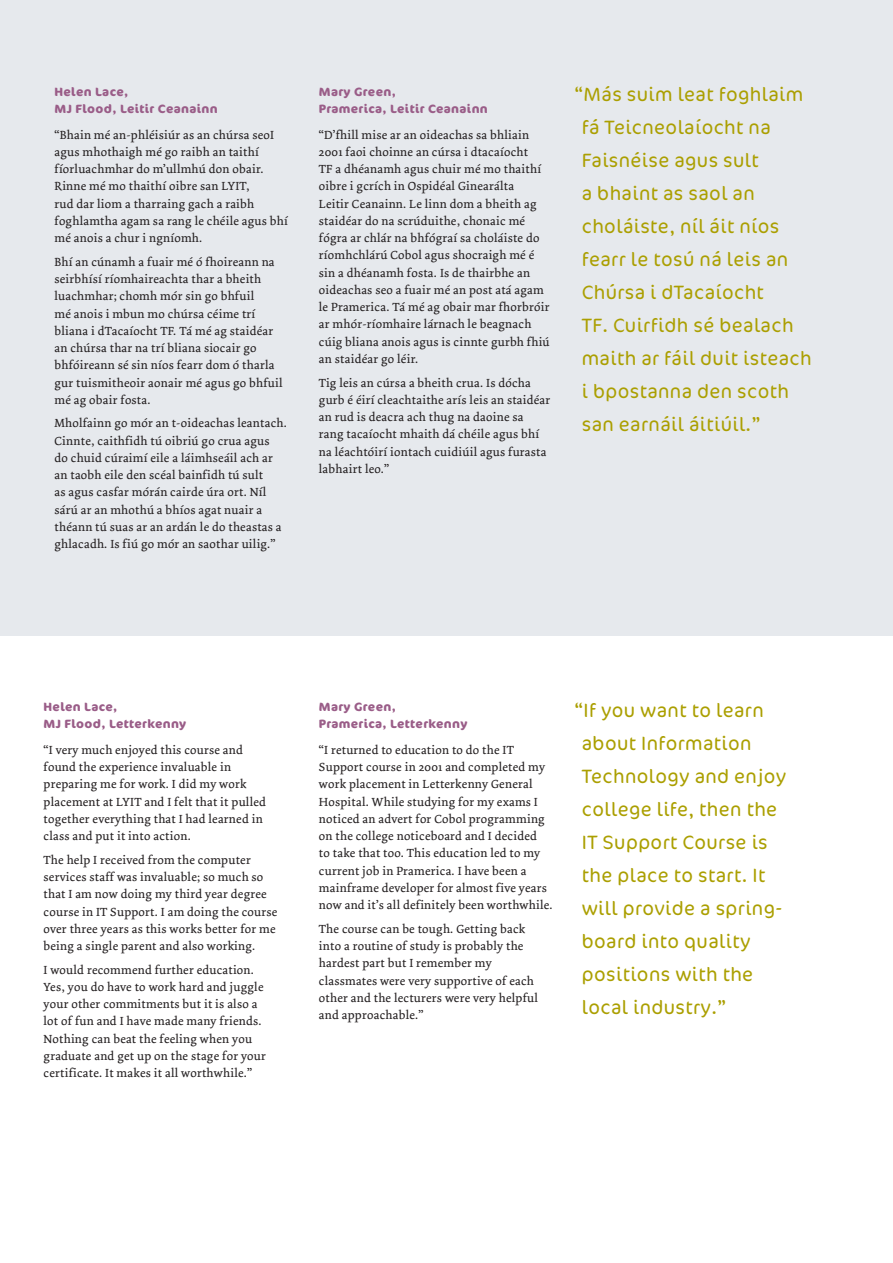
<style>
.page{position:relative;width:893px;height:1263px;background:#fff}
.page>*{position:absolute;margin:0;border:0;box-sizing:border-box;transform-origin:0 0}
.t1{font:300 19.5px/33px "Cocon";letter-spacing:.02em;color:#ab9f01}
.t2{font:12.3px/17.2px "Dolly";letter-spacing:.02em;color:#231f20}
.t3{font:700 12px/17.2px "Cocon";letter-spacing:.03em;color:#9a5d88}
</style>
<div class="page">
<div style="left:0;top:0;width:893px;height:635px;background:#e6e9ed"></div>
<p class="t3" style="left:55px;top:83px;width:165px">Helen Lace,<br>MJ Flood, Leitir Ceanainn</p>
<p class="t2" style="left:55px;top:126px;width:235px">“Bhain mé an-phléisiúr as an chúrsa seoI agus mhothaigh mé go raibh an taithí fíorluachmhar do m’ullmhú don obair.<br>Rinne mé mo thaithí oibre san LYIT,<br>rud dar liom a tharraing gach a raibh foghlamtha agam sa rang le chéile agus bhí mé anois a chur i ngníomh.</p>
<p class="t2" style="left:55px;top:253px;width:230px">Bhí an cúnamh a fuair mé ó fhoireann na seirbhísí ríomhaireachta thar a bheith luachmhar; chomh mór sin go bhfuil<br>mé anois i mbun mo chúrsa céime trí bliana i dTacaíocht TF. Tá mé ag staidéar an chúrsa thar na trí bliana siocair go bhfóireann sé sin níos fearr dom ó tharla gur tuismitheoir aonair mé agus go bhfuil mé ag obair fosta.</p>
<p class="t2" style="left:55px;top:415px;width:234px">Mholfainn go mór an t-oideachas leantach.<br>Cinnte, caithfidh tú oibriú go crua agus<br>do chuid cúraimí eile a láimhseáil ach ar an taobh eile den scéal bainfidh tú sult<br>as agus casfar mórán cairde úra ort. Níl sárú ar an mhothú a bhíos agat nuair a théann tú suas ar an ardán le do theastas a ghlacadh. Is fiú go mór an saothar uilig.”</p>
<p class="t3" style="left:319px;top:83px;width:170px">Mary Green,<br>Pramerica, Leitir Ceanainn</p>
<p class="t2" style="left:319px;top:126px;width:232px">“D’fhill mise ar an oideachas sa bhliain 2001 faoi choinne an cúrsa i dtacaíocht<br>TF a dhéanamh agus chuir mé mo thaithí oibre i gcrích in Ospidéal Ginearálta<br>Leitir Ceanainn. Le linn dom a bheith ag staidéar do na scrúduithe, chonaic mé fógra ar chlár na bhfógraí sa choláiste do ríomhchlárú Cobol agus shocraigh mé é sin a dhéanamh fosta. Is de thairbhe an oideachas seo a fuair mé an post atá agam le Pramerica. Tá mé ag obair mar fhorbróir ar mhór-ríomhaire lárnach le beagnach cúig bliana anois agus is cinnte gurbh fhiú an staidéar go léir.</p>
<p class="t2" style="left:319px;top:374px;width:233px">Tig leis an cúrsa a bheith crua. Is dócha gurb é éirí cleachtaithe arís leis an staidéar an rud is deacra ach thug na daoine sa rang tacaíocht mhaith dá chéile agus bhí na léachtóirí iontach cuidiúil agus furasta labhairt leo.”</p>
<p class="t1" style="left:582px;top:79px;width:231px;text-indent:-7px">“Más suim leat foghlaim fá Teicneolaíocht na<br>Faisnéise agus sult<br>a bhaint as saol an choláiste, níl áit níos fearr le tosú ná leis an<br>Chúrsa i dTacaíocht<br>TF. Cuirfidh sé bealach maith ar fáil duit isteach i bpostanna den scoth san earnáil áitiúil.”</p>
<p class="t3" style="left:44px;top:698px;width:144px">Helen Lace,<br>MJ Flood, Letterkenny</p>
<p class="t2" style="left:44px;top:741px;width:224px">“I very much enjoyed this course and found the experience invaluable in preparing me for work. I did my work placement at LYIT and I felt that it pulled together everything that I had learned in class and put it into action.</p>
<p class="t2" style="left:44px;top:851px;width:235px">The help I received from the computer services staff was invaluable; so much so that I am now doing my third year degree course in IT Support. I am doing the course over three years as this works better for me being a single parent and also working.</p>
<p class="t2" style="left:44px;top:961px;width:224px">I would recommend further education.<br>Yes, you do have to work hard and juggle your other commitments but it is also a lot of fun and I have made many friends.<br>Nothing can beat the feeling when you graduate and get up on the stage for your certificate. It makes it all worthwhile.”</p>
<p class="t3" style="left:319px;top:698px;width:150px">Mary Green,<br>Pramerica, Letterkenny</p>
<p class="t2" style="left:319px;top:741px;width:235px">“I returned to education to do the IT Support course in 2001 and completed my work placement in Letterkenny General Hospital. While studying for my exams I noticed an advert for Cobol programming on the college noticeboard and I decided<br>to take that too. This education led to my current job in Pramerica. I have been a mainframe developer for almost five years now and it’s all definitely been worthwhile.</p>
<p class="t2" style="left:319px;top:920px;width:221px">The course can be tough. Getting back into a routine of study is probably the hardest part but I remember my classmates were very supportive of each other and the lecturers were very helpful and approachable.”</p>
<h1 class="t1" style="left:582px;top:694px;width:206px;text-indent:-7px">“If you want to learn about Information<br>Technology and enjoy college life, then the<br>IT Support Course is the place to start. It will provide a spring&shy;board into quality positions with the local industry.”</h1>
</div>
